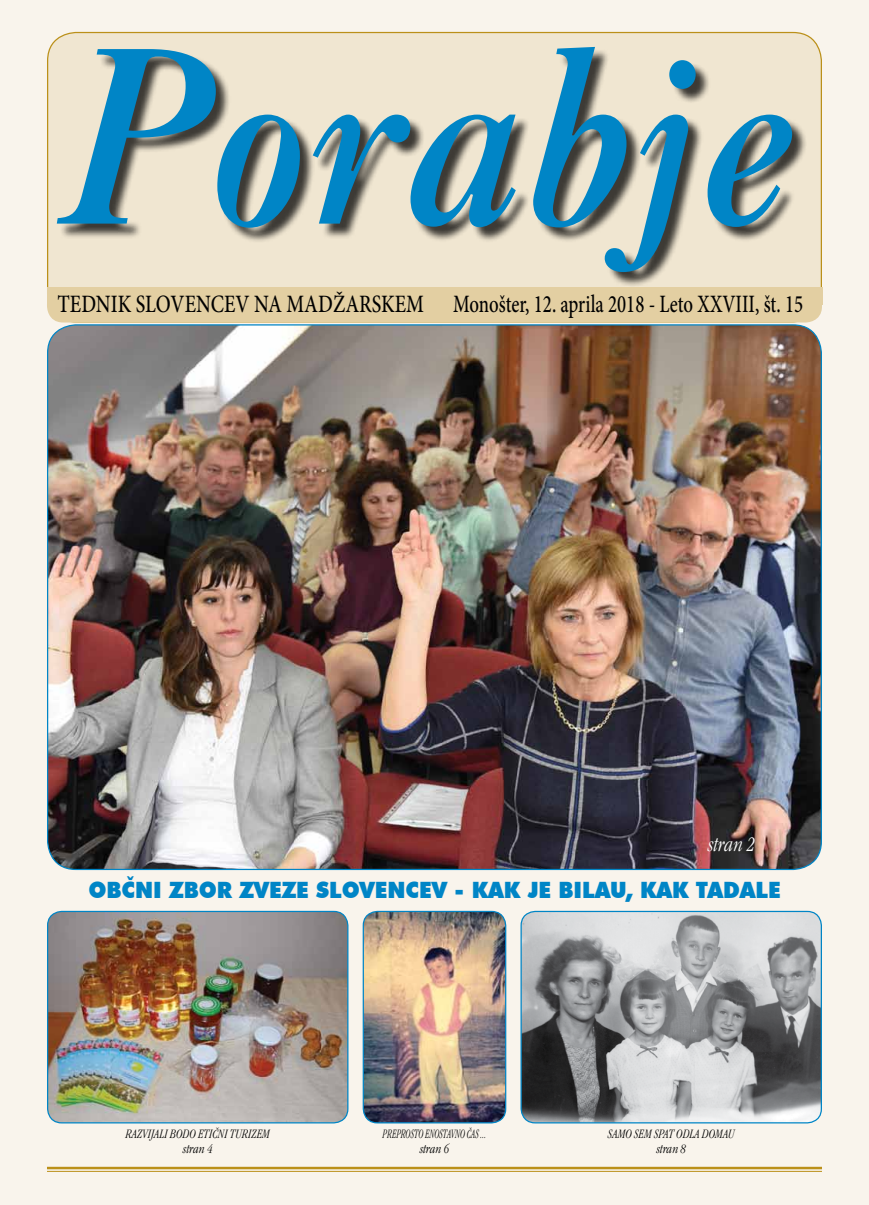
<style>
.page{position:relative;width:869px;height:1205px;background:#fff}
.page>*{position:absolute;margin:0;border:0;box-sizing:border-box;transform-origin:0 0}
.t1{font:240px "Caslon Bold HU Italic";color:#0085c6;scale:.92 1}
.t2{font:500 25px "Minion Pro";color:#000;scale:.8 1}
.t3{font:900 22.5px "Futura BT";color:#0085c6;scale:.95 1}
.t4{font:20px "Garamond Itc TEE Ligh Cond Ital";color:#fff;scale:.9 1}
.t5{font:12.5px/15px "Garamond Itc TEE Ligh Cond Ital";color:#000;text-align:center;scale:.9 1}
.t6{font:12.5px/15px "Garamond Itc TEE Ligh Cond Ital";color:#000;text-align:center;scale:.7 1}
</style>
<div class="page">
<div style="left:0;top:0;width:868px;height:1205px;background:#f9f4ec"></div>
<div style="left:48px;top:33px;width:773px;height:289px;background:#f0e6d1;border-radius:28px"></div>
<div style="left:47px;top:287px;width:774px;height:35px;background:#e3cfa2;border-radius:16px"></div>
<div style="left:59px;top:49px;width:748px;height:238px;background:#000;opacity:.75"></div>
<div style="left:47px;top:287px;width:774px;height:18px;background:#e3cfa2"></div>
<img style="left:48px;top:325px;width:773px;height:544px">
<img style="left:48px;top:911px;width:300px;height:212px">
<div style="left:47px;top:911px;width:301px;height:212px;border:1px solid #0085c6;border-radius:14px"></div>
<img style="left:364px;top:911px;width:141px;height:212px">
<div style="left:362px;top:911px;width:144px;height:212px;border:1px solid #0085c6;border-radius:14px"></div>
<hr style="left:47px;top:1167px;width:774px;height:2px;background:#bb9019">
<hr style="left:47px;top:1171px;width:774px;height:1px;background:#bb9019">
<img style="left:521px;top:911px;width:300px;height:212px">
<div style="left:520px;top:911px;width:301px;height:212px;border:1px solid #0085c6;border-radius:14px"></div>
<h1 class="t1" style="left:63px;top:-8px;width:808px">Porabje</h1>
<p class="t2" style="left:57px;top:287px;width:933px">TEDNIK SLOVENCEV NA MADŽARSKEM Monošter, 12. aprila 2018 - Leto XXVIII, št. 15</p>
<p class="t4" style="left:707px;top:833px;width:54px">stran 2</p>
<p class="t3" style="left:88px;top:876px;width:729px">OBČNI ZBOR ZVEZE SLOVENCEV - KAK JE BILAU, KAK TADALE</p>
<p class="t5" style="left:125px;top:1127px;width:162px">RAZVIJALI BODO ETIČNI TURIZEM stran 4</p>
<p class="t6" style="left:382px;top:1127px;width:150px">PREPROSTO ENOSTAVNO ČAS ... stran 6</p>
<p class="t5" style="left:607px;top:1127px;width:59px">Samosemspat</p>
<p class="t5" style="left:676px;top:1127px;width:8px">odla</p>
<p class="t5" style="left:701px;top:1127px;width:9px">domau</p>
<p class="t5" style="left:656px;top:1142px;width:34px">stran 8</p>
</div>
